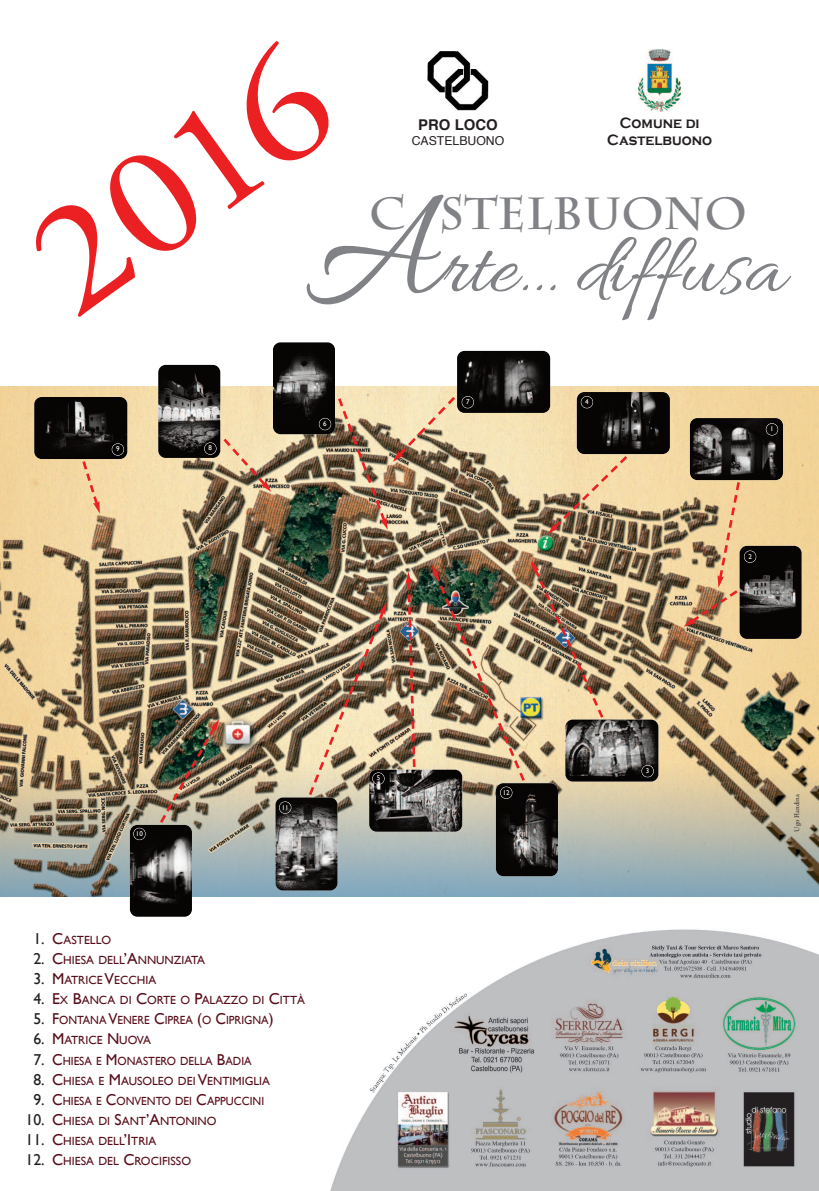
<style>
.page{position:relative;width:819px;height:1191px;background:#fff}
.page>*{position:absolute;margin:0;border:0;box-sizing:border-box;transform-origin:0 0}
.t1{font:160.3px "Allura";color:#808285}
.t2{font:157.5px "Adobe Garamond Pro";color:#eb2022;scale:1.11 1}
.t3{font:88.2px "Allura";color:#808285}
.t4{font:700 44.89px "Charlemagne Std";color:#808285}
.t5{font:700 15.4px/16.6px "Copperplate Gothic";color:#231f20;text-align:center;scale:.91 1}
.t6{font:700 14.88px "Helvetica";color:#231f20}
.t7{font:12.25px "Helvetica";color:#231f20}
.t8{font:11.81px "Gill Sans";color:#580d1a}
.t9{font:11.81px "Gill Sans";color:#580d1a;scale:.95 1}
.t10{font:7px "Gill Sans";color:#fff}
.t11{font:7px "Adobe Garamond Pro";color:#231f20}
.s1{font-size:15.75px;color:#231f20}
.s2{font-size:15.75px}
</style>
<div class="page">
<img style="left:129px;top:898px;width:690px;height:293px">
<img style="left:0;top:387px;width:819px;height:509px">
<img style="left:34px;top:397px;width:93px;height:62px;border-radius:7px">
<svg style="left:80px;top:458px;width:20px;height:55px"></svg>
<img style="left:739px;top:546px;width:62px;height:93px;border-radius:7px">
<img style="left:457px;top:351px;width:93px;height:62px;border-radius:7px">
<svg style="left:393px;top:394px;width:65px;height:68px;background:#d1ba97"></svg>
<img style="left:565px;top:719px;width:93px;height:62px;border-radius:7px">
<svg style="left:547px;top:453px;width:83px;height:81px;background:#c7ad87"></svg>
<img style="left:690px;top:418px;width:93px;height:62px;border-radius:7px">
<svg style="left:683px;top:479px;width:58px;height:148px;background:#d0af82"></svg>
<img style="left:496px;top:783px;width:62px;height:93px;border-radius:7px">
<img style="left:306px;top:602px;width:80px;height:196px">
<img style="left:275px;top:797px;width:62px;height:93px;border-radius:7px">
<img style="left:273px;top:342px;width:62px;height:92px;border-radius:7px">
<img style="left:336px;top:395px;width:51px;height:135px">
<img style="left:369px;top:769px;width:93px;height:62px;border-radius:7px">
<img style="left:405px;top:571px;width:11px;height:196px">
<img style="left:158px;top:365px;width:62px;height:93px;border-radius:7px">
<svg style="left:221px;top:436px;width:50px;height:56px;background:#d0b491"></svg>
<img style="left:130px;top:825px;width:62px;height:91px;border-radius:7px">
<img style="left:157px;top:719px;width:62px;height:107px">
<img style="left:577px;top:392px;width:93px;height:62px;border-radius:7px">
<img style="left:432px;top:560px;width:173px;height:224px">
<img style="left:638px;top:50px;width:42px;height:62px">
<img style="left:427px;top:51px;width:62px;height:60px">
<div style="left:133px;top:827px;width:13px;height:13px;border:1px solid #fff;border-radius:50%"></div>
<div style="left:279px;top:801px;width:12px;height:13px;border:1px solid #fff;border-radius:50%"></div>
<div style="left:500px;top:786px;width:12px;height:13px;border:1px solid #fff;border-radius:50%"></div>
<div style="left:641px;top:765px;width:12px;height:12px;border:1px solid #fff;border-radius:50%"></div>
<div style="left:372px;top:772px;width:12px;height:13px;border:1px solid #fff;border-radius:50%"></div>
<div style="left:461px;top:396px;width:13px;height:12px;border:1px solid #fff;border-radius:50%"></div>
<div style="left:580px;top:396px;width:13px;height:12px;border:1px solid #fff;border-radius:50%"></div>
<div style="left:765px;top:423px;width:13px;height:12px;border:1px solid #fff;border-radius:50%"></div>
<div style="left:743px;top:550px;width:13px;height:13px;border:1px solid #fff;border-radius:50%"></div>
<div style="left:319px;top:418px;width:12px;height:12px;border:1px solid #fff;border-radius:50%"></div>
<div style="left:204px;top:442px;width:12px;height:13px;border:1px solid #fff;border-radius:50%"></div>
<div style="left:112px;top:443px;width:12px;height:13px;border:1px solid #fff;border-radius:50%"></div>
<h2 class="t2" style="left:9px;top:229px;width:301px;rotate:-36deg">2016</h2>
<h3 class="t5" style="left:607px;top:115px;width:117px">Comune di<br>Castelbuono</h3>
<p class="t6" style="left:418px;top:119px;width:81px">PRO LOCO</p>
<p class="t7" style="left:411px;top:136px;width:94px">CASTELBUONO</p>
<h3 class="t4" style="left:369px;top:187px;width:379px">C STELBUONO</h3>
<h3 class="t3" style="left:441px;top:207px;width:346px">rte… diffusa</h3>
<h1 class="t1" style="left:305px;top:140px;width:138px">A</h1>
<p class="t10" style="left:116px;top:445px;width:5px">9</p>
<p class="t10" style="left:208px;top:444px;width:5px">8</p>
<p class="t10" style="left:323px;top:419px;width:5px">6</p>
<p class="t10" style="left:466px;top:397px;width:5px">7</p>
<p class="t10" style="left:585px;top:397px;width:5px">4</p>
<p class="t10" style="left:136px;top:829px;width:8px">10</p>
<p class="t10" style="left:282px;top:803px;width:8px">11</p>
<p class="t8" style="left:33px;top:933px;width:79px"><span class="s1">1.</span> <span class="s2">C</span>ASTELLO</p>
<p class="t8" style="left:33px;top:953px;width:173px"><span class="s1">2.</span> <span class="s2">C</span>HIESA DELL<span class="s2">’A</span>NNUNZIATA</p>
<p class="t8" style="left:33px;top:973px;width:124px"><span class="s1">3.</span> <span class="s2">M</span>ATRICE <span class="s2">V</span>ECCHIA</p>
<p class="t8" style="left:33px;top:993px;width:273px"><span class="s1">4.</span> <span class="s2">E</span>X <span class="s2">B</span>ANCA DI <span class="s2">C</span>ORTE O <span class="s2">P</span>ALAZZO DI <span class="s2">C</span>ITTÀ</p>
<p class="t9" style="left:33px;top:1013px;width:254px"><span class="s1">5.</span> <span class="s2">F</span>ONTANA <span class="s2">V</span>ENERE <span class="s2">C</span>IPREA <span class="s2">(</span>O <span class="s2">C</span>IPRIGNA<span class="s2">)</span></p>
<p class="t8" style="left:33px;top:1033px;width:119px"><span class="s1">6.</span> <span class="s2">M</span>ATRICE <span class="s2">N</span>UOVA</p>
<p class="t9" style="left:33px;top:1053px;width:231px"><span class="s1">7.</span> <span class="s2">C</span>HIESA E <span class="s2">M</span>ONASTERO DELLA <span class="s2">B</span>ADIA</p>
<p class="t8" style="left:33px;top:1073px;width:238px"><span class="s1">8.</span> <span class="s2">C</span>HIESA E <span class="s2">M</span>AUSOLEO DEI <span class="s2">V</span>ENTIMIGLIA</p>
<p class="t9" style="left:33px;top:1094px;width:244px"><span class="s1">9.</span> <span class="s2">C</span>HIESA E <span class="s2">C</span>ONVENTO DEI <span class="s2">C</span>APPUCCINI</p>
<p class="t8" style="left:25px;top:1114px;width:192px"><span class="s1">10.</span> <span class="s2">C</span>HIESA DI <span class="s2">S</span>ANT<span class="s2">’A</span>NTONINO</p>
<p class="t8" style="left:25px;top:1134px;width:132px"><span class="s1">11.</span> <span class="s2">C</span>HIESA DELL<span class="s2">’I</span>TRIA</p>
<p class="t8" style="left:25px;top:1154px;width:167px"><span class="s1">12.</span> <span class="s2">C</span>HIESA DEL <span class="s2">C</span>ROCIFISSO</p>
<p class="t10" style="left:376px;top:774px;width:5px">5</p>
<p class="t10" style="left:502px;top:788px;width:8px">12</p>
<p class="t10" style="left:646px;top:766px;width:5px">3</p>
<p class="t10" style="left:770px;top:425px;width:5px">1</p>
<p class="t10" style="left:748px;top:552px;width:5px">2</p>
<p class="t11" style="left:794px;top:831px;width:39px;rotate:-90deg">Ugo Flandina</p>
</div>
